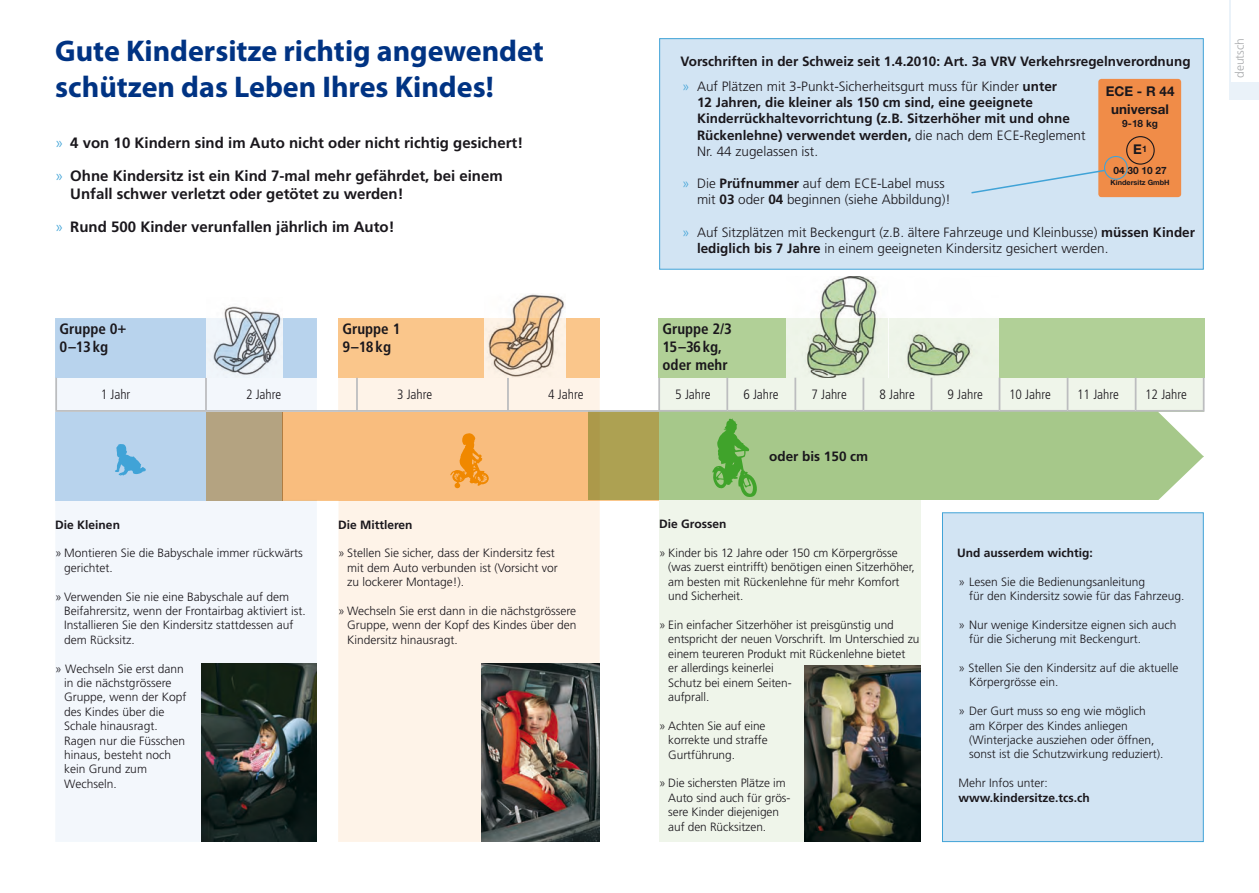
<style>
.page{position:relative;width:1259px;height:893px;background:#fff}
.page>*{position:absolute;margin:0;border:0;box-sizing:border-box;transform-origin:0 0}
.t1{font:700 30px/36px "Myriad Pro";color:#003383}
.t2{font:700 15px/18px "Frutiger LT";color:#1a171c}
.t3{font:700 condensed 15px/18px "Frutiger LT";color:#1a171c}
.t4{font:700 13.5px/16.2px "Frutiger LT";color:#1a171c}
.t5{font:300 13.5px/16.2px "Frutiger LT";color:#1a171c}
.t6{font:300 condensed 13.5px "Frutiger LT";color:#1a171c}
.t7{font:700 13.5px/17.9px "Helvetica Neue LT Std";color:#1a171c;text-align:center}
.t8{font:300 12px/14.4px "Frutiger LT";color:#1a171c}
.t9{font:700 12px/14.4px "Frutiger LT";color:#1a171c}
.t10{font:300 12px "Frutiger LT";color:#a7a9ab}
.t11{font:700 10.05px "Helvetica Neue LT Std";color:#1a171c}
.t12{font:700 7.2px "Helvetica Neue LT Std";color:#1a171c}
.s1{font-weight:300;color:#40a3d7}
.s2{font-weight:300}
.s3{color:#40a3d7}
.s4{font-weight:700}
</style>
<div class="page">
<div style="left:942px;top:512px;width:261px;height:330px;background:#d2e4f3;border:1px solid #40a3d7"></div>
<div style="left:283px;top:412px;width:376px;height:88px;background:#ada152"></div>
<svg style="left:659px;top:378px;width:262px;height:464px;fill:#eff5ea"></svg>
<svg style="left:921px;top:378px;width:281px;height:122px;fill:#a6c88a"></svg>
<svg style="left:317px;top:378px;width:283px;height:464px;fill:#fef3e8"></svg>
<div style="left:338px;top:318px;width:262px;height:60px;background:#fac68b"></div>
<div style="left:658px;top:318px;width:546px;height:60px;background:#b1d097"></div>
<svg style="left:1157px;top:412px;width:47px;height:88px"></svg>
<div style="left:659px;top:38px;width:544px;height:232px;background:#d2e4f3;border:1px solid #40a3d7"></div>
<div style="left:1098px;top:79px;width:83px;height:118px;background:#f08c48;border-radius:3px"></div>
<div style="left:1126px;top:136px;width:28px;height:29px;border:1px solid #1a171c;border-radius:50%"></div>
<div style="left:1104px;top:156px;width:23px;height:24px;border:1px solid #40a3d7;border-radius:50%"></div>
<svg style="left:971px;top:169px;width:135px;height:25px"></svg>
<svg style="left:55px;top:318px;width:262px;height:524px;fill:#f3f7fc"></svg>
<div style="left:206px;top:412px;width:77px;height:88px;background:#b4a381"></div>
<div style="left:1229px;top:82px;width:30px;height:17px;background:#eaf2f9"></div>
<hr style="left:1229px;top:0;width:1px;height:99px;background:#eaf2f9">
<hr style="left:206px;top:410px;width:151px;height:2px;background:#bcbdbf">
<hr style="left:357px;top:410px;width:151px;height:2px;background:#bcbdbf">
<hr style="left:508px;top:410px;width:152px;height:2px;background:#bcbdbf">
<hr style="left:55px;top:378px;width:2px;height:32px;background:#bcbdbf">
<hr style="left:205px;top:378px;width:2px;height:32px;background:#bcbdbf">
<hr style="left:55px;top:410px;width:151px;height:2px;background:#bcbdbf">
<hr style="left:356px;top:378px;width:2px;height:32px;background:#bcbdbf">
<hr style="left:507px;top:378px;width:2px;height:32px;background:#bcbdbf">
<hr style="left:658px;top:378px;width:2px;height:32px;background:#bcbdbf">
<svg style="left:712px;top:419px;width:45px;height:78px"></svg>
<svg style="left:450px;top:433px;width:39px;height:55px"></svg>
<svg style="left:115px;top:444px;width:31px;height:32px"></svg>
<img style="left:207px;top:305px;width:76px;height:73px">
<img style="left:485px;top:294px;width:80px;height:84px">
<img style="left:787px;top:276px;width:211px;height:102px">
<hr style="left:659px;top:410px;width:68px;height:2px;background:#bcbdbf">
<hr style="left:727px;top:410px;width:68px;height:2px;background:#bcbdbf">
<hr style="left:795px;top:410px;width:68px;height:2px;background:#bcbdbf">
<hr style="left:863px;top:410px;width:68px;height:2px;background:#bcbdbf">
<hr style="left:931px;top:410px;width:68px;height:2px;background:#bcbdbf">
<hr style="left:999px;top:410px;width:68px;height:2px;background:#bcbdbf">
<hr style="left:1067px;top:410px;width:68px;height:2px;background:#bcbdbf">
<hr style="left:1135px;top:410px;width:69px;height:2px;background:#bcbdbf">
<hr style="left:726px;top:378px;width:2px;height:32px;background:#bcbdbf">
<hr style="left:794px;top:378px;width:2px;height:32px;background:#bcbdbf">
<hr style="left:862px;top:378px;width:2px;height:32px;background:#bcbdbf">
<hr style="left:930px;top:378px;width:2px;height:32px;background:#bcbdbf">
<hr style="left:998px;top:378px;width:2px;height:32px;background:#bcbdbf">
<hr style="left:1066px;top:378px;width:2px;height:32px;background:#bcbdbf">
<hr style="left:1134px;top:378px;width:2px;height:32px;background:#bcbdbf">
<hr style="left:1202px;top:378px;width:2px;height:32px;background:#bcbdbf">
<img style="left:201px;top:663px;width:116px;height:179px">
<img style="left:804px;top:665px;width:117px;height:177px">
<img style="left:482px;top:663px;width:118px;height:179px">
<p class="t1" style="left:55px;top:33px;width:490px">Gute Kindersitze richtig angewendet schützen das Leben Ihres Kindes!</p>
<p class="t2" style="left:55px;top:134px;width:469px"><span class="s1">»</span> 4 von 10 Kindern sind im Auto nicht oder nicht richtig gesichert!</p>
<p class="t2" style="left:70px;top:167px;width:434px;text-indent:-15px"><span class="s1">»</span> Ohne Kindersitz ist ein Kind 7-mal mehr gefährdet, bei einem<br>Unfall schwer verletzt oder getötet zu werden!</p>
<p class="t2" style="left:55px;top:218px;width:341px"><span class="s1">»</span> Rund 500 Kinder verunfallen jährlich im Auto!</p>
<p class="t4" style="left:680px;top:53px;width:511px">Vorschriften in der Schweiz seit 1.4.2010: Art. 3a VRV Verkehrsregelnverordnung</p>
<p class="t4" style="left:697px;top:78px;width:390px;text-indent:-15px"><span class="s1">»</span> <span class="s2">Auf Plätzen mit 3-Punkt-Sicherheitsgurt muss für Kinder</span> unter<br>12 Jahren, die kleiner als 150 cm sind, eine geeignete Kinderrückhaltevorrichtung (z.B. Sitzerhöher mit und ohne Rückenlehne) verwendet werden, <span class="s2">die nach dem ECE-Reglement Nr. 44 zugelassen ist.</span></p>
<p class="t5" style="left:697px;top:176px;width:255px;text-indent:-15px"><span class="s3">»</span> Die <span class="s4">Prüfnummer</span> auf dem ECE-Label muss mit <span class="s4">03</span> oder <span class="s4">04</span> beginnen (siehe Abbildung)!</p>
<p class="t5" style="left:697px;top:224px;width:499px;text-indent:-15px"><span class="s3">»</span> Auf Sitzplätzen mit Beckengurt (z.B. ältere Fahrzeuge und Kleinbusse) <span class="s4">müssen Kinder lediglich bis 7 Jahre</span> in einem geeigneten Kindersitz gesichert werden.</p>
<p class="t7" style="left:1105px;top:82px;width:70px">ECE - R 44 universal</p>
<p class="t11" style="left:1122px;top:118px;width:37px">9-18 kg</p>
<p class="t7" style="left:1133px;top:140px;width:15px">E<sup>1</sup></p>
<p class="t11" style="left:1113px;top:165px;width:55px">04 30 10 27</p>
<p class="t12" style="left:1110px;top:178px;width:60px">Kindersitz GmbH</p>
<p class="t3" style="left:60px;top:320px;width:69px">Gruppe 0+<br>0–13kg</p>
<p class="t3" style="left:342px;top:320px;width:60px">Gruppe 1<br>9–18kg</p>
<p class="t3" style="left:662px;top:320px;width:71px">Gruppe 2/3<br>15–36kg, oder mehr</p>
<p class="t6" style="left:101px;top:387px;width:31px">1 Jahr</p>
<p class="t6" style="left:246px;top:387px;width:37px">2 Jahre</p>
<p class="t6" style="left:397px;top:387px;width:37px">3 Jahre</p>
<p class="t6" style="left:548px;top:387px;width:37px">4 Jahre</p>
<p class="t6" style="left:675px;top:387px;width:37px">5 Jahre</p>
<p class="t6" style="left:743px;top:387px;width:37px">6 Jahre</p>
<p class="t6" style="left:811px;top:387px;width:37px">7 Jahre</p>
<p class="t6" style="left:879px;top:387px;width:37px">8 Jahre</p>
<p class="t6" style="left:947px;top:387px;width:37px">9 Jahre</p>
<p class="t6" style="left:1009px;top:387px;width:43px">10 Jahre</p>
<p class="t6" style="left:1077px;top:387px;width:43px">11 Jahre</p>
<p class="t6" style="left:1145px;top:387px;width:43px">12 Jahre</p>
<p class="t9" style="left:55px;top:517px;width:66px">Die Kleinen</p>
<p class="t8" style="left:64px;top:546px;width:240px;text-indent:-9px">» Montieren Sie die Babyschale immer rückwärts gerichtet.</p>
<p class="t8" style="left:64px;top:589px;width:243px;text-indent:-9px">» Verwenden Sie nie eine Babyschale auf dem Beifahrersitz, wenn der Frontairbag aktiviert ist.<br>Installieren Sie den Kindersitz stattdessen auf dem Rücksitz.</p>
<p class="t8" style="left:64px;top:661px;width:124px;text-indent:-9px">» Wechseln Sie erst dann in die nächstgrössere<br>Gruppe, wenn der Kopf des Kindes über die<br>Schale hinausragt.<br>Ragen nur die Füsschen hinaus, besteht noch kein Grund zum<br>Wechseln.</p>
<p class="t9" style="left:338px;top:517px;width:76px">Die Mittleren</p>
<p class="t8" style="left:347px;top:546px;width:212px;text-indent:-9px">» Stellen Sie sicher, dass der Kindersitz fest mit dem Auto verbunden ist (Vorsicht vor zu lockerer Montage!).</p>
<p class="t8" style="left:347px;top:604px;width:231px;text-align:justify;text-indent:-9px">» Wechseln Sie erst dann in die nächstgrössere Gruppe, wenn der Kopf des Kindes über den Kindersitz hinausragt.</p>
<p class="t4" style="left:769px;top:448px;width:101px">oder bis 150 cm</p>
<p class="t9" style="left:659px;top:517px;width:69px">Die Grossen</p>
<p class="t8" style="left:668px;top:546px;width:248px;text-indent:-9px">» Kinder bis 12 Jahre oder 150 cm Körpergrösse (was zuerst eintrifft) benötigen einen Sitzerhöher, am besten mit Rückenlehne für mehr Komfort und Sicherheit.</p>
<p class="t8" style="left:668px;top:618px;width:253px;text-indent:-9px">» Ein einfacher Sitzerhöher ist preisgünstig und entspricht der neuen Vorschrift. Im Unterschied zu einem teureren Produkt mit Rückenlehne bietet<br>er allerdings keinerlei<br>Schutz bei einem Seiten-<br>aufprall.</p>
<p class="t8" style="left:668px;top:719px;width:101px;text-indent:-9px">» Achten Sie auf eine korrekte und straffe<br>Gurtführung.</p>
<p class="t8" style="left:668px;top:776px;width:124px;text-indent:-9px">» Die sichersten Plätze im<br>Auto sind auch für grös&shy;sere Kinder diejenigen auf den Rücksitzen.</p>
<p class="t9" style="left:957px;top:545px;width:137px">Und ausserdem wichtig:</p>
<p class="t8" style="left:969px;top:574px;width:217px;text-indent:-10px">» Lesen Sie die Bedienungsanleitung<br>für den Kindersitz sowie für das Fahrzeug.</p>
<p class="t8" style="left:969px;top:617px;width:209px;text-indent:-10px">» Nur wenige Kindersitze eignen sich auch für die Sicherung mit Beckengurt.</p>
<p class="t8" style="left:969px;top:661px;width:211px;text-indent:-10px">» Stellen Sie den Kindersitz auf die aktuelle<br>Körpergrösse ein.</p>
<p class="t8" style="left:969px;top:704px;width:196px;text-indent:-10px">» Der Gurt muss so eng wie möglich am Körper des Kindes anliegen (Winterjacke ausziehen oder öffnen, sonst ist die Schutzwirkung reduziert).</p>
<p class="t9" style="left:958px;top:776px;width:133px"><span class="s2">Mehr Infos unter: </span>www.kindersitze.tcs.ch</p>
<p class="t10" style="left:1232px;top:78px;width:42px;rotate:-90deg">deutsch</p>
</div>
